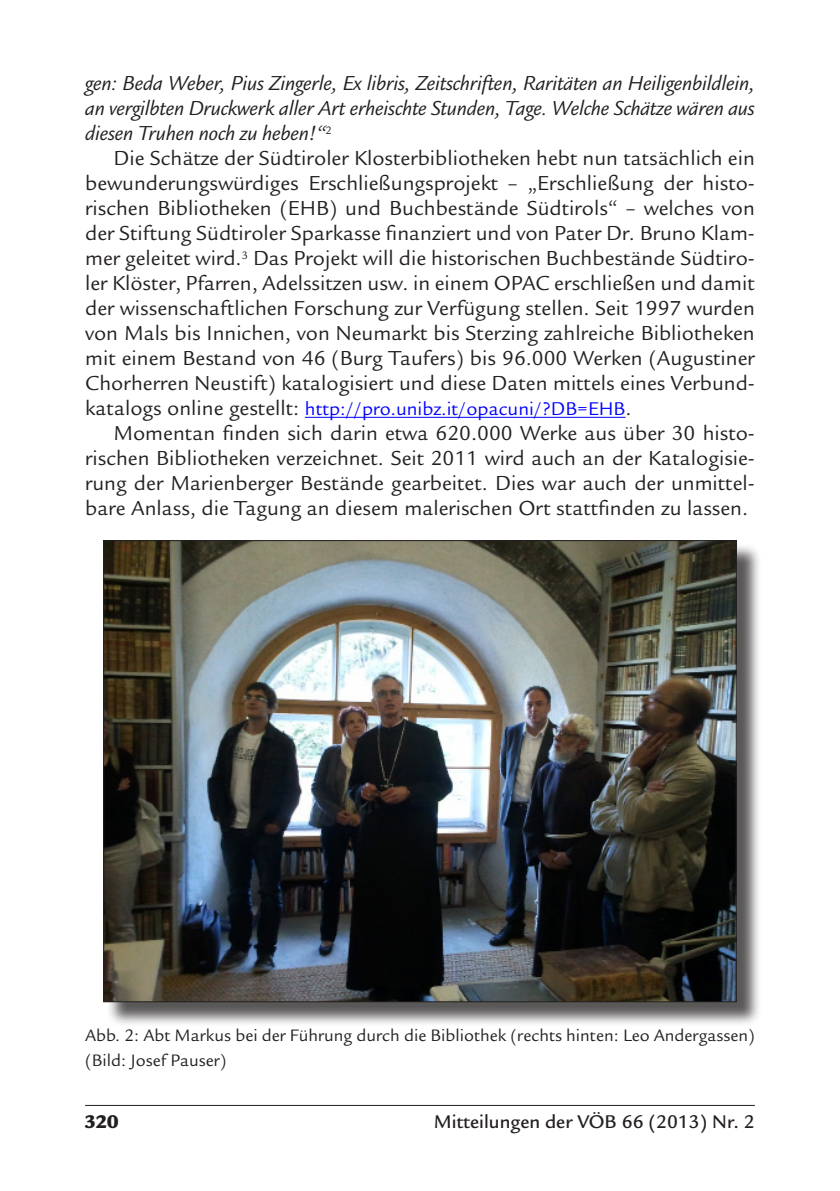
<style>
.page{position:relative;width:840px;height:1191px;background:#fff}
.page>*{position:absolute;margin:0;border:0;box-sizing:border-box;transform-origin:0 0}
.Absatz_eingerückt{font:22px/25px "Legacy Sans";color:#231f20;text-align:justify}
.Absatz_nicht_eingerü{font:italic 22px/25px "Legacy Sans";letter-spacing:-.01em;color:#231f20;text-align:justify}
.Absatz_eingerückt-2{font:20px "Legacy Sans";color:#00f}
.t1{font:500 20px "Legacy Sans";color:#231f20}
.t2{font:900 20px "Legacy Sans";color:#231f20}
.Absatz_nicht_eingerü-2{font:18px/25px "Legacy Sans";color:#231f20}
.s1{font-size:22px;color:#231f20}
</style>
<div class="page">
<hr style="left:85px;top:1105px;width:669px;height:1px;background:#231f20">
<hr style="left:305px;top:417px;width:320px;height:1px;background:#00f">
<div style="left:106px;top:543px;width:655px;height:483px;background:#231f20;opacity:.75"></div>
<img style="left:105px;top:542px;width:629px;height:458px">
<p class="Absatz_nicht_eingerü" style="left:85px;top:71px;width:671px">gen: Beda Weber, Pius Zingerle, Ex libris, Zeitschriften, Raritäten an Heiligenbildlein, an vergilbten Druckwerk aller Art erheischte Stunden, Tage. Welche Schätze wären aus diesen Truhen noch zu heben!“<sup>2</sup></p>
<p class="Absatz_eingerückt" style="left:85px;top:146px;width:670px;text-indent:28px">Die Schätze der Südtiroler Klosterbibliotheken hebt nun tatsächlich ein bewunderungswürdiges Erschließungsprojekt – „Erschließung der histo&shy;rischen Bibliotheken (EHB) und Buchbestände Südtirols“ – welches von der Stiftung Südtiroler Sparkasse finanziert und von Pater Dr. Bruno Klam&shy;mer geleitet wird.<sup>3</sup> Das Projekt will die historischen Buchbestände Südtiro&shy;ler Klöster, Pfarren, Adelssitzen usw. in einem OPAC erschließen und damit der wissenschaftlichen Forschung zur Verfügung stellen. Seit 1997 wurden von Mals bis Innichen, von Neumarkt bis Sterzing zahlreiche Bibliotheken mit einem Bestand von 46 (Burg Taufers) bis 96.000 Werken (Augustiner Chorherren Neustift) katalogisiert und diese Daten mittels eines Verbund-</p>
<p class="Absatz_eingerückt-2" style="left:85px;top:398px;width:547px"><span class="s1">katalogs online gestellt:</span> http://pro.unibz.it/opacuni/?DB=EHB<span class="s1">.</span></p>
<p class="Absatz_eingerückt" style="left:85px;top:421px;width:670px;text-indent:28px">Momentan finden sich darin etwa 620.000 Werke aus über 30 histo&shy;rischen Bibliotheken verzeichnet. Seit 2011 wird auch an der Katalogisie&shy;rung der Marienberger Bestände gearbeitet. Dies war auch der unmittel&shy;bare Anlass, die Tagung an diesem malerischen Ort stattfinden zu lassen.</p>
<p class="Absatz_nicht_eingerü-2" style="left:85px;top:1022px;width:670px">Abb. 2: Abt Markus bei der Führung durch die Bibliothek (rechts hinten: Leo Andergassen) (Bild: Josef Pauser)</p>
<p class="t2" style="left:84px;top:1110px;width:36px">320</p>
<p class="t1" style="left:433px;top:1110px;width:322px">Mitteilungen der VÖB 66 (2013) Nr. 2</p>
</div>
